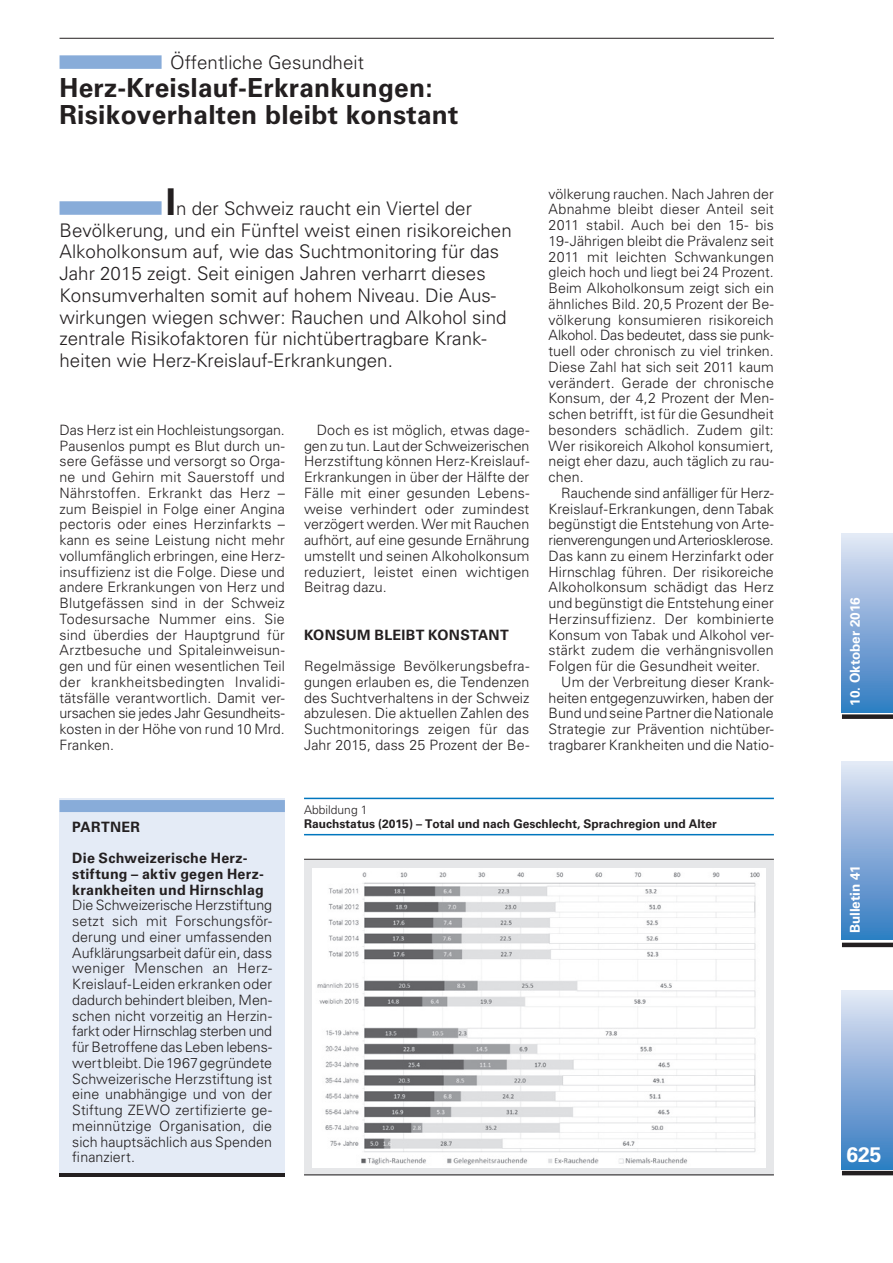
<style>
.page{position:relative;width:893px;height:1263px;background:#fff}
.page>*{position:absolute;margin:0;border:0;box-sizing:border-box;transform-origin:0 0}
.t1{font:700 26.25px/27.8px "Univers LT Std";letter-spacing:.01em;color:#231f20}
.t2{font:700 21px "Univers LT Std";color:#fff}
.t3{font:300 18.75px/21.8px "Univers LT Std";color:#231f20}
.t4{font:300 14.25px/15.8px "Univers LT Std";letter-spacing:.005em;color:#231f20;text-align:justify}
.t5{font:700 14.25px/15.8px "Univers LT Std";letter-spacing:.02em;color:#231f20}
.t6{font:300 14.25px "Univers LT Std";letter-spacing:-.02em;color:#231f20}
.t7{font:700 13.5px "Univers LT Std";color:#fff}
.t8{font:700 12px "Univers LT Std";letter-spacing:.005em;color:#231f20}
.t9{font:300 12px "Univers LT Std";letter-spacing:.005em;color:#231f20}
.s1{font-weight:700;font-size:36.75px}
</style>
<div class="page">
<hr style="left:60px;top:38px;width:714px;height:1px;background:#231f20">
<div style="left:842px;top:991px;width:51px;height:178px;background:linear-gradient(to bottom,#e3e4f4,#337ac1)"></div>
<div style="left:842px;top:714px;width:51px;height:5px;background:#231f20"></div>
<hr style="left:842px;top:943px;width:51px;height:4px;background:#231f20">
<hr style="left:842px;top:1171px;width:51px;height:4px;background:#231f20">
<div style="left:842px;top:534px;width:51px;height:178px;background:linear-gradient(to bottom,#e3e4f4,#327ac1)"></div>
<div style="left:842px;top:761px;width:51px;height:179px;background:linear-gradient(to bottom,#e3e5f4,#3179c1)"></div>
<div style="left:60px;top:55px;width:102px;height:14px;background:#88acd9"></div>
<div style="left:60px;top:201px;width:102px;height:14px;background:#88acd9"></div>
<div style="left:60px;top:799px;width:225px;height:378px;background:#e4ebf6"></div>
<hr style="left:60px;top:1173px;width:225px;height:4px;background:#231f20">
<div style="left:60px;top:800px;width:225px;height:12px;background:#88acd9"></div>
<hr style="left:304px;top:798px;width:470px;height:1px;background:#0076be">
<hr style="left:304px;top:834px;width:470px;height:1px;background:#0076be">
<div style="left:304px;top:860px;width:470px;height:315px;background:#e6e7e9"></div>
<img style="left:313px;top:868px;width:452px;height:299px">
<hr style="left:304px;top:859px;width:470px;height:1px;background:#231f20">
<hr style="left:304px;top:1174px;width:470px;height:1px;background:#231f20">
<h3 class="t3" style="left:170px;top:51px;width:195px">Öffentliche Gesundheit</h3>
<h1 class="t1" style="left:60px;top:74px;width:400px">Herz-Kreislauf-Erkrankungen:<br>Risikoverhalten bleibt konstant</h1>
<p class="t3" style="left:60px;top:197px;width:454px;text-indent:106px"><span class="s1">I</span>n der Schweiz raucht ein Viertel der Bevölkerung, und ein Fünftel weist einen risikoreichen Alkoholkonsum auf, wie das Suchtmonitoring für das Jahr 2015 zeigt. Seit einigen Jahren verharrt dieses Konsumverhalten somit auf hohem Niveau. Die Aus&shy;wirkungen wiegen schwer: Rauchen und Alkohol sind zentrale Risikofaktoren für nichtübertragbare Krank&shy;heiten wie Herz-Kreislauf-Erkrankungen.</p>
<p class="t4" style="left:60px;top:422px;width:227px">Das Herz ist ein Hochleistungsorgan.<br>Pausenlos pumpt es Blut durch un&shy;sere Gefässe und versorgt so Orga&shy;ne und Gehirn mit Sauerstoff und Nährstoffen. Erkrankt das Herz – zum Beispiel in Folge einer Angina pectoris oder eines Herzinfarkts – kann es seine Leistung nicht mehr vollumfänglich erbringen, eine Herz&shy;insuffizienz ist die Folge. Diese und andere Erkrankungen von Herz und Blutgefässen sind in der Schweiz Todesursache Nummer eins. Sie sind überdies der Hauptgrund für Arztbesuche und Spitaleinweisun&shy;gen und für einen wesentlichen Teil der krankheitsbedingten Invalidi&shy;tätsfälle verantwortlich. Damit ver&shy;ursachen sie jedes Jahr Gesundheits&shy;kosten in der Höhe von rund 10 Mrd.<br>Franken.</p>
<p class="t4" style="left:304px;top:422px;width:227px;text-indent:13px">Doch es ist möglich, etwas dage&shy;gen zu tun. Laut der Schweizerischen Herzstiftung können Herz-Kreislauf-Erkrankungen in über der Hälfte der Fälle mit einer gesunden Lebens&shy;weise verhindert oder zumindest verzögert werden. Wer mit Rauchen aufhört, auf eine gesunde Ernährung umstellt und seinen Alkoholkonsum reduziert, leistet einen wichtigen Beitrag dazu.</p>
<p class="t5" style="left:304px;top:627px;width:206px">KONSUM BLEIBT KONSTANT</p>
<p class="t4" style="left:304px;top:658px;width:227px">Regelmässige Bevölkerungsbefra&shy;gungen erlauben es, die Tendenzen des Suchtverhaltens in der Schweiz abzulesen. Die aktuellen Zahlen des Suchtmonitorings zeigen für das Jahr 2015, dass 25 Prozent der Be-</p>
<p class="t4" style="left:549px;top:186px;width:227px">völkerung rauchen. Nach Jahren der Abnahme bleibt dieser Anteil seit 2011 stabil. Auch bei den 15- bis 19-Jährigen bleibt die Prävalenz seit 2011 mit leichten Schwankungen gleich hoch und liegt bei 24 Prozent.<br>Beim Alkoholkonsum zeigt sich ein ähnliches Bild. 20,5 Prozent der Be&shy;völkerung konsumieren risikoreich Alkohol. Das bedeutet, dass sie punk&shy;tuell oder chronisch zu viel trinken.<br>Diese Zahl hat sich seit 2011 kaum verändert. Gerade der chronische Konsum, der 4,2 Prozent der Men&shy;schen betrifft, ist für die Gesundheit besonders schädlich. Zudem gilt:<br>Wer risikoreich Alkohol konsumiert, neigt eher dazu, auch täglich zu rau&shy;chen.</p>
<p class="t4" style="left:561px;top:485px;width:214px">Rauchende sind anfälliger für Herz-</p>
<p class="t4" style="left:549px;top:501px;width:227px">Kreislauf-Erkrankungen, denn Tabak</p>
<p class="t4" style="left:549px;top:516px;width:227px">begünstigt die Entstehung von Arte-</p>
<p class="t6" style="left:549px;top:531px;width:227px">rienverengungen und Arteriosklerose.</p>
<p class="t4" style="left:549px;top:548px;width:227px">Das kann zu einem Herzinfarkt oder</p>
<p class="t4" style="left:549px;top:564px;width:227px">Hirnschlag führen. Der risikoreiche</p>
<p class="t4" style="left:549px;top:579px;width:227px">Alkoholkonsum schädigt das Herz</p>
<p class="t4" style="left:549px;top:595px;width:227px">und begünstigt die Entstehung einer</p>
<p class="t4" style="left:549px;top:611px;width:227px">Herzinsuffizienz. Der kombinierte</p>
<p class="t4" style="left:549px;top:627px;width:227px">Konsum von Tabak und Alkohol ver-</p>
<p class="t4" style="left:549px;top:642px;width:227px">stärkt zudem die verhängnisvollen</p>
<p class="t4" style="left:549px;top:658px;width:213px">Folgen für die Gesundheit weiter.</p>
<p class="t4" style="left:561px;top:674px;width:214px">Um der Verbreitung dieser Krank-</p>
<p class="t4" style="left:549px;top:690px;width:227px">heiten entgegenzuwirken, haben der</p>
<p class="t4" style="left:549px;top:705px;width:227px">Bund und seine Partner die Nationale</p>
<p class="t4" style="left:549px;top:721px;width:227px">Strategie zur Prävention nichtüber-</p>
<p class="t4" style="left:549px;top:737px;width:227px">tragbarer Krankheiten und die Natio-</p>
<p class="t5" style="left:72px;top:819px;width:69px">PARTNER</p>
<p class="t5" style="left:72px;top:850px;width:193px">Die Schweizerische Herz&shy;stiftung – aktiv gegen Herz&shy;krankheiten und Hirnschlag</p>
<p class="t4" style="left:72px;top:897px;width:201px">Die Schweizerische Herzstiftung setzt sich mit Forschungsför&shy;derung und einer umfassenden Aufklärungsarbeit dafür ein, dass weniger Menschen an Herz-Kreislauf-Leiden erkranken oder dadurch behindert bleiben, Men&shy;schen nicht vorzeitig an Herzin&shy;farkt oder Hirnschlag sterben und für Betroffene das Leben lebens&shy;wert bleibt. Die 1967 gegründete Schweizerische Herzstiftung ist eine unabhängige und von der Stiftung ZEWO zertifizierte ge&shy;meinnützige Organisation, die sich hauptsächlich aus Spenden finanziert.</p>
<p class="t9" style="left:304px;top:802px;width:65px">Abbildung 1</p>
<p class="t8" style="left:304px;top:816px;width:414px">Rauchstatus (2015) – Total und nach Geschlecht, Sprachregion und Alter</p>
<p class="t7" style="left:847px;top:706px;width:110px;rotate:-90deg">10. Oktober 2016</p>
<p class="t7" style="left:847px;top:933px;width:70px;rotate:-90deg">Bulletin 41</p>
<h2 class="t2" style="left:846px;top:1142px;width:37px">625</h2>
</div>
